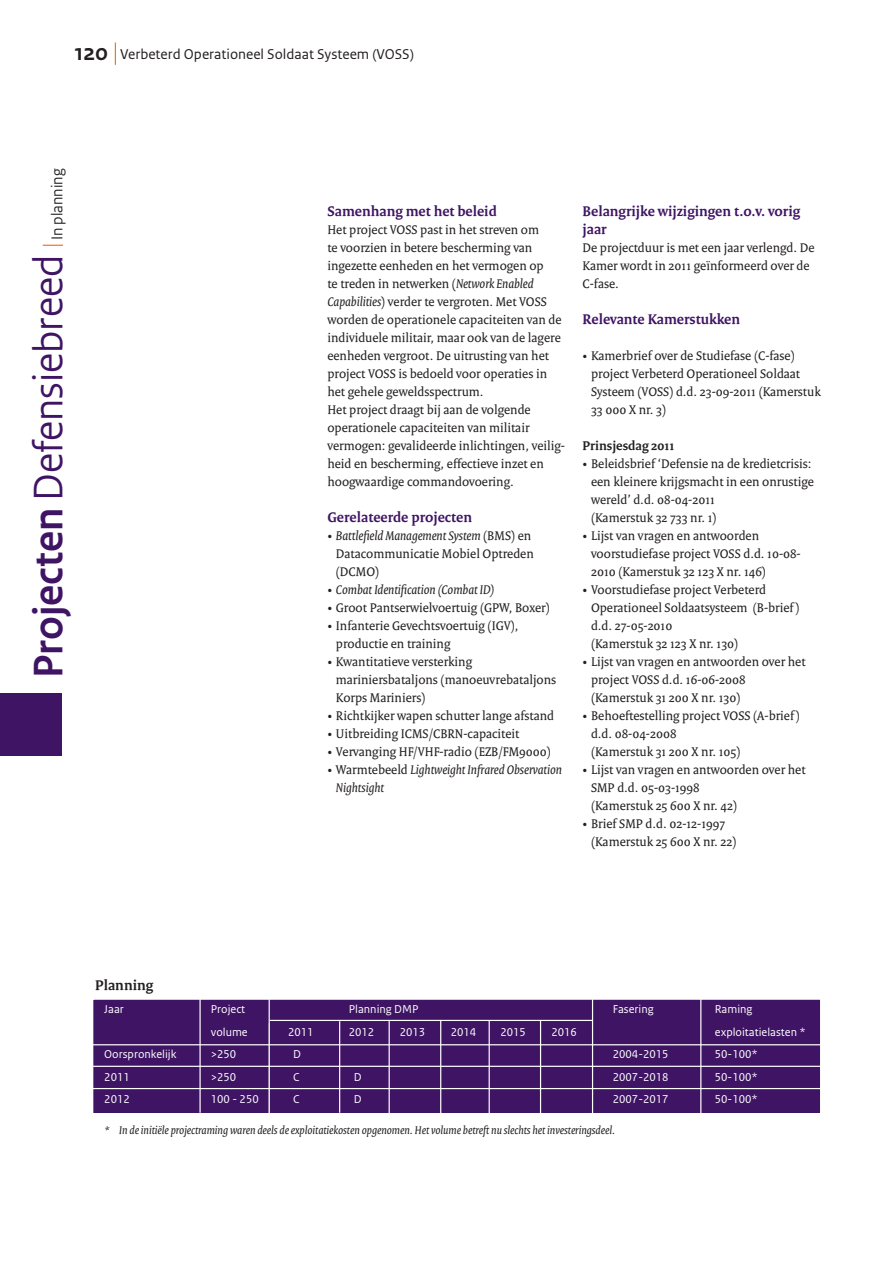
<style>
.page{position:relative;width:893px;height:1263px;background:#fff}
.page>*{position:absolute;margin:0;border:0;box-sizing:border-box;transform-origin:0 0}
.t1{font:43.5px "Rijksoverheid Sans Heading";color:#3f1464}
.t2{font:16.5px "Rijksoverheid Sans Heading";color:#231f20}
.t3{font:700 15px/18px "Rijksoverheid Serif";color:#3f1464}
.t4{font:15px "Rijksoverheid Sans Text";color:#231f20}
.t5{font:700 15px "Rijksoverheid Serif";color:#231f20}
.t6{font:13.5px/18px "Rijksoverheid Serif";color:#231f20}
.t7{font:italic 13.5px/18px "Rijksoverheid Serif";color:#231f20}
.t8{font:700 13.5px "Rijksoverheid Serif";color:#231f20}
.t9{font:12px "Rijksoverheid Sans Text";color:#fff}
.t10{font:italic 12px "Rijksoverheid Serif";color:#231f20}
.s1{font-family:"Rijksoverheid Sans Heading";font-weight:700;font-size:24px}
.s2{font-weight:700}
.s3{font-style:italic}
.s4{font-style:normal}
</style>
<div class="page">
<div style="left:0;top:694px;width:62px;height:62px;background:#3f1464"></div>
<svg style="left:43px;top:245px;width:20px;height:1px"></svg>
<div style="left:92px;top:998px;width:729px;height:116px;background:#3f1464;border:2px solid #fff"></div>
<hr style="left:268px;top:1023px;width:2px;height:90px;background:#67676a">
<hr style="left:199px;top:999px;width:2px;height:114px;background:#fff">
<hr style="left:269px;top:999px;width:1px;height:114px;background:#fff">
<hr style="left:339px;top:1021px;width:1px;height:92px;background:#fff">
<hr style="left:389px;top:1021px;width:1px;height:93px;background:#fff">
<hr style="left:440px;top:1020px;width:1px;height:94px;background:#fff">
<hr style="left:489px;top:1021px;width:1px;height:93px;background:#fff">
<hr style="left:540px;top:1021px;width:1px;height:93px;background:#fff">
<hr style="left:592px;top:999px;width:1px;height:115px;background:#fff">
<hr style="left:93px;top:1044px;width:730px;height:1px;background:#fff">
<hr style="left:89px;top:1066px;width:734px;height:1px;background:#fff">
<hr style="left:85px;top:1088px;width:737px;height:1px;background:#fff">
<hr style="left:270px;top:1020px;width:322px;height:1px;background:#fff">
<hr style="left:700px;top:995px;width:1px;height:119px;background:#fff">
<svg style="left:115px;top:43px;width:1px;height:22px"></svg>
<p class="t4" style="left:75px;top:46px;width:341px"><span class="s1">120</span> Verbeterd Operationeel Soldaat Systeem (VOSS)</p>
<p class="t2" style="left:48px;top:240px;width:73px;rotate:-90deg">In planning</p>
<h1 class="t1" style="left:23px;top:678px;width:425px;rotate:-90deg"><span class="s2">Projecten</span> Defensiebreed</h1>
<p class="t3" style="left:327px;top:202px;width:171px">Samenhang met het beleid</p>
<p class="t6" style="left:327px;top:221px;width:239px">Het project VOSS past in het streven om<br>te voorzien in betere bescherming van ingezette eenheden en het vermogen op<br>te treden in netwerken (<span class="s3">Network Enabled Capabilities</span>) verder te vergroten. Met VOSS worden de operationele capaciteiten van de individuele militair, maar ook van de lagere eenheden vergroot. De uitrusting van het project VOSS is bedoeld voor operaties in het gehele geweldsspectrum.<br>Het project draagt bij aan de volgende operationele capaciteiten van militair vermogen: gevalideerde inlichtingen, veilig&shy;heid en bescherming, effectieve inzet en hoogwaardige commandovoering.</p>
<p class="t3" style="left:327px;top:508px;width:146px">Gerelateerde projecten</p>
<p class="t6" style="left:336px;top:527px;width:199px;text-indent:-9px">• <span class="s3">Battlefield Management System</span> (BMS) en<br>Datacommunicatie Mobiel Optreden (DCMO)</p>
<p class="t7" style="left:327px;top:581px;width:168px"><span class="s4">•</span> Combat Identification (Combat ID)</p>
<p class="t6" style="left:327px;top:599px;width:224px">• Groot Pantserwielvoertuig (GPW, Boxer)</p>
<p class="t6" style="left:336px;top:617px;width:184px;text-indent:-9px">• Infanterie Gevechtsvoertuig (IGV), productie en training</p>
<p class="t6" style="left:336px;top:653px;width:222px;text-indent:-9px">• Kwantitatieve versterking mariniersbataljons (manoeuvrebataljons<br>Korps Mariniers)</p>
<p class="t6" style="left:327px;top:707px;width:228px">• Richtkijker wapen schutter lange afstand</p>
<p class="t6" style="left:327px;top:725px;width:194px">• Uitbreiding ICMS/CBRN-capaciteit</p>
<p class="t6" style="left:327px;top:743px;width:225px">• Vervanging HF/VHF-radio (EZB/FM9000)</p>
<p class="t7" style="left:336px;top:760px;width:228px;text-indent:-9px"><span class="s4">• Warmtebeeld</span> Lightweight Infrared Observation<br>Nightsight</p>
<p class="t3" style="left:583px;top:202px;width:219px">Belangrijke wijzigingen t.o.v. vorig jaar</p>
<p class="t6" style="left:583px;top:239px;width:233px">De projectduur is met een jaar verlengd. De<br>Kamer wordt in 2011 geïnformeerd over de<br>C-fase.</p>
<p class="t3" style="left:583px;top:310px;width:159px">Relevante Kamerstukken</p>
<p class="t6" style="left:591px;top:347px;width:231px;text-indent:-8px">• Kamerbrief over de Studiefase (C-fase) project Verbeterd Operationeel Soldaat Systeem (VOSS) d.d. 23-09-2011 (Kamerstuk 33 000 X nr. 3)</p>
<p class="t8" style="left:583px;top:437px;width:93px">Prinsjesdag 2011</p>
<p class="t6" style="left:591px;top:455px;width:224px;text-indent:-9px">• Beleidsbrief ‘Defensie na de kredietcrisis: een kleinere krijgsmacht in een onrustige wereld’ d.d. 08-04-2011<br>(Kamerstuk 32 733 nr. 1)</p>
<p class="t6" style="left:591px;top:527px;width:211px;text-indent:-9px">• Lijst van vragen en antwoorden voorstudiefase project VOSS d.d. 10-08-<br>2010 (Kamerstuk 32 123 X nr. 146)</p>
<p class="t6" style="left:591px;top:581px;width:210px;text-indent:-9px">• Voorstudiefase project Verbeterd<br>Operationeel Soldaatsysteem (B-brief ) d.d. 27-05-2010<br>(Kamerstuk 32 123 X nr. 130)</p>
<p class="t6" style="left:591px;top:653px;width:216px;text-indent:-9px">• Lijst van vragen en antwoorden over het project VOSS d.d. 16-06-2008 (Kamerstuk 31 200 X nr. 130)</p>
<p class="t6" style="left:591px;top:706px;width:210px;text-indent:-9px">• Behoeftestelling project VOSS (A-brief ) d.d. 08-04-2008<br>(Kamerstuk 31 200 X nr. 105)</p>
<p class="t6" style="left:591px;top:760px;width:216px;text-indent:-9px">• Lijst van vragen en antwoorden over het<br>SMP d.d. 05-03-1998<br>(Kamerstuk 25 600 X nr. 42)</p>
<p class="t6" style="left:591px;top:814px;width:147px;text-indent:-9px">• Brief SMP d.d. 02-12-1997 (Kamerstuk 25 600 X nr. 22)</p>
<p class="t5" style="left:95px;top:976px;width:60px">Planning</p>
<p class="t9" style="left:104px;top:1002px;width:21px">Jaar</p>
<p class="t9" style="left:211px;top:1002px;width:36px">Project</p>
<p class="t9" style="left:349px;top:1002px;width:71px">Planning DMP</p>
<p class="t9" style="left:613px;top:1002px;width:42px">Fasering</p>
<p class="t9" style="left:715px;top:1002px;width:39px">Raming</p>
<p class="t9" style="left:211px;top:1025px;width:38px">volume</p>
<p class="t9" style="left:288px;top:1025px;width:27px">2011</p>
<p class="t9" style="left:349px;top:1025px;width:27px">2012</p>
<p class="t9" style="left:400px;top:1025px;width:27px">2013</p>
<p class="t9" style="left:451px;top:1025px;width:27px">2014</p>
<p class="t9" style="left:500px;top:1025px;width:27px">2015</p>
<p class="t9" style="left:551px;top:1025px;width:27px">2016</p>
<p class="t9" style="left:715px;top:1025px;width:92px">exploitatielasten *</p>
<p class="t9" style="left:104px;top:1047px;width:74px">Oorspronkelijk</p>
<p class="t9" style="left:211px;top:1047px;width:27px">&gt;250</p>
<p class="t9" style="left:293px;top:1047px;width:9px">D</p>
<p class="t9" style="left:613px;top:1047px;width:57px">2004-2015</p>
<p class="t9" style="left:715px;top:1047px;width:44px">50-100*</p>
<p class="t9" style="left:104px;top:1070px;width:27px">2011</p>
<p class="t9" style="left:211px;top:1070px;width:27px">&gt;250</p>
<p class="t9" style="left:293px;top:1070px;width:8px">C</p>
<p class="t9" style="left:354px;top:1070px;width:9px">D</p>
<p class="t9" style="left:613px;top:1070px;width:57px">2007-2018</p>
<p class="t9" style="left:715px;top:1070px;width:44px">50-100*</p>
<p class="t9" style="left:104px;top:1092px;width:27px">2012</p>
<p class="t9" style="left:211px;top:1092px;width:49px">100 - 250</p>
<p class="t9" style="left:293px;top:1092px;width:8px">C</p>
<p class="t9" style="left:354px;top:1092px;width:9px">D</p>
<p class="t9" style="left:613px;top:1092px;width:57px">2007-2017</p>
<p class="t9" style="left:715px;top:1092px;width:44px">50-100*</p>
<p class="t10" style="left:104px;top:1123px;width:512px">* In de initiële projectraming waren deels de exploitatiekosten opgenomen. Het volume betreft nu slechts het investeringsdeel.</p>
</div>
